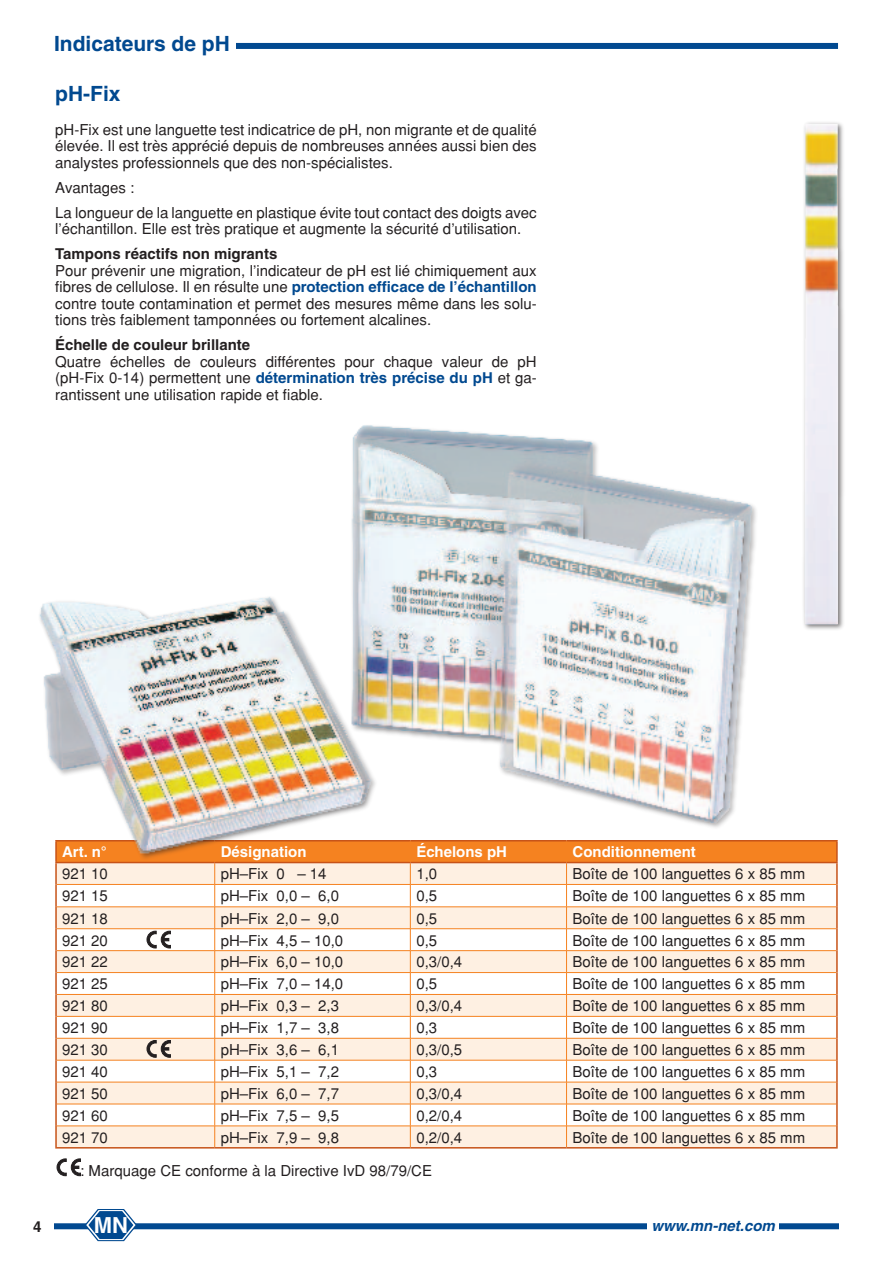
<style>
.page{position:relative;width:893px;height:1263px;background:#fff}
.page>*{position:absolute;margin:0;border:0;box-sizing:border-box;transform-origin:0 0}
.t1{font:700 22.2px "Helvetica";color:#fff}
.t2{font:700 21px "Helvetica";color:#014990}
.t3{font:15px/16.5px "Helvetica";color:#231f20;text-align:justify}
.t4{font:700 15px "Helvetica";color:#231f20}
.t5{font:700 15px "Helvetica";color:#fff}
.t6{font:italic 700 15px "Helvetica";color:#014990}
.s1{font-weight:700;color:#014990}
</style>
<div class="page">
<div style="left:54px;top:1223px;width:785px;height:6px;background:#014990"></div>
<div style="left:647px;top:1219px;width:132px;height:15px;background:#fff"></div>
<svg style="left:85px;top:1209px;width:52px;height:32px"></svg>
<div style="left:54px;top:43px;width:784px;height:6px;background:#014990"></div>
<div style="left:54px;top:35px;width:181px;height:23px;background:#fff"></div>
<hr style="left:55px;top:929px;width:2px;height:22px;background:#c75318">
<hr style="left:836px;top:929px;width:2px;height:22px;background:#c75318">
<hr style="left:55px;top:951px;width:2px;height:21px;background:#c75318">
<hr style="left:836px;top:951px;width:2px;height:21px;background:#c75318">
<hr style="left:55px;top:972px;width:2px;height:22px;background:#c75318">
<hr style="left:836px;top:972px;width:2px;height:22px;background:#c75318">
<hr style="left:55px;top:994px;width:2px;height:22px;background:#c75318">
<hr style="left:836px;top:994px;width:2px;height:22px;background:#c75318">
<hr style="left:55px;top:1016px;width:2px;height:22px;background:#c75318">
<hr style="left:836px;top:1016px;width:2px;height:22px;background:#c75318">
<hr style="left:55px;top:1038px;width:2px;height:22px;background:#c75318">
<hr style="left:836px;top:1038px;width:2px;height:22px;background:#c75318">
<hr style="left:55px;top:1060px;width:2px;height:22px;background:#c75318">
<hr style="left:836px;top:1060px;width:2px;height:22px;background:#c75318">
<hr style="left:55px;top:1082px;width:2px;height:22px;background:#c75318">
<hr style="left:836px;top:1082px;width:2px;height:22px;background:#c75318">
<hr style="left:55px;top:1104px;width:2px;height:22px;background:#c75318">
<hr style="left:836px;top:1104px;width:2px;height:22px;background:#c75318">
<hr style="left:55px;top:1126px;width:2px;height:21px;background:#c75318">
<hr style="left:836px;top:1126px;width:2px;height:21px;background:#c75318">
<hr style="left:55px;top:1147px;width:160px;height:1px;background:#c75318">
<hr style="left:215px;top:1147px;width:195px;height:1px;background:#c75318">
<hr style="left:410px;top:1147px;width:156px;height:1px;background:#c75318">
<hr style="left:566px;top:1147px;width:272px;height:1px;background:#c75318">
<img style="left:39px;top:425px;width:799px;height:519px">
<div style="left:801px;top:121px;width:45px;height:511px;background:#231f20;opacity:.6"></div>
<img style="left:804px;top:124px;width:34px;height:500px">
<svg style="left:56px;top:841px;width:781px;height:306px"></svg>
<svg style="left:57px;top:1159px;width:24px;height:17px"></svg>
<h2 class="t2" style="left:54px;top:31px;width:177px">Indicateurs de pH</h2>
<h2 class="t2" style="left:55px;top:81px;width:67px">pH-Fix</h2>
<p class="t3" style="left:55px;top:121px;width:483px">pH-Fix est une languette test indicatrice de pH, non migrante et de qualité élevée. Il est très apprécié depuis de nombreuses années aussi bien des analystes professionnels que des non-spécialistes.</p>
<p class="t3" style="left:55px;top:175px;width:483px;line-height:25px">Avantages :<br>La longueur de la languette en plastique évite tout contact des doigts avec</p>
<p class="t3" style="left:55px;top:221px;width:468px">l’échantillon. Elle est très pratique et augmente la sécurité d’utilisation.</p>
<p class="t4" style="left:55px;top:245px;width:224px">Tampons réactifs non migrants</p>
<p class="t3" style="left:55px;top:262px;width:483px">Pour prévenir une migration, l’indicateur de pH est lié chimiquement aux fibres de cellulose. Il en résulte une <span class="s1">protection efficace de l’échantillon </span>contre toute contamination et permet des mesures même dans les solu&shy;tions très faiblement tamponnées ou fortement alcalines.</p>
<p class="t4" style="left:55px;top:336px;width:196px">Échelle de couleur brillante</p>
<p class="t3" style="left:55px;top:353px;width:483px">Quatre échelles de couleurs différentes pour chaque valeur de pH (pH-Fix 0-14) permettent une <span class="s1">détermination très précise du pH</span> et ga&shy;rantissent une utilisation rapide et fiable.</p>
<p class="t5" style="left:62px;top:843px;width:46px">Art. n°</p>
<p class="t5" style="left:221px;top:843px;width:87px">Désignation</p>
<p class="t5" style="left:416px;top:843px;width:92px">Échelons pH</p>
<p class="t5" style="left:572px;top:843px;width:125px">Conditionnement</p>
<p class="t3" style="left:62px;top:866px;width:47px">921 10</p>
<p class="t3" style="left:221px;top:866px;width:107px">pH–Fix 0 – 14</p>
<p class="t3" style="left:416px;top:866px;width:22px">1,0</p>
<p class="t3" style="left:572px;top:866px;width:234px">Boîte de 100 languettes 6 x 85 mm</p>
<p class="t3" style="left:62px;top:887px;width:47px">921 15</p>
<p class="t3" style="left:221px;top:887px;width:120px">pH–Fix 0,0 – 6,0</p>
<p class="t3" style="left:416px;top:887px;width:22px">0,5</p>
<p class="t3" style="left:572px;top:887px;width:234px">Boîte de 100 languettes 6 x 85 mm</p>
<p class="t3" style="left:62px;top:910px;width:47px">921 18</p>
<p class="t3" style="left:221px;top:910px;width:120px">pH–Fix 2,0 – 9,0</p>
<p class="t3" style="left:416px;top:910px;width:22px">0,5</p>
<p class="t3" style="left:572px;top:910px;width:234px">Boîte de 100 languettes 6 x 85 mm</p>
<p class="t3" style="left:62px;top:932px;width:47px">921 20</p>
<p class="t3" style="left:221px;top:932px;width:124px">pH–Fix 4,5 – 10,0</p>
<p class="t3" style="left:416px;top:932px;width:22px">0,5</p>
<p class="t3" style="left:572px;top:932px;width:234px">Boîte de 100 languettes 6 x 85 mm</p>
<p class="t3" style="left:62px;top:954px;width:47px">921 22</p>
<p class="t3" style="left:221px;top:954px;width:124px">pH–Fix 6,0 – 10,0</p>
<p class="t3" style="left:416px;top:954px;width:47px">0,3/0,4</p>
<p class="t3" style="left:572px;top:954px;width:234px">Boîte de 100 languettes 6 x 85 mm</p>
<p class="t3" style="left:62px;top:976px;width:47px">921 25</p>
<p class="t3" style="left:221px;top:976px;width:124px">pH–Fix 7,0 – 14,0</p>
<p class="t3" style="left:416px;top:976px;width:22px">0,5</p>
<p class="t3" style="left:572px;top:976px;width:234px">Boîte de 100 languettes 6 x 85 mm</p>
<p class="t3" style="left:62px;top:997px;width:47px">921 80</p>
<p class="t3" style="left:221px;top:997px;width:120px">pH–Fix 0,3 – 2,3</p>
<p class="t3" style="left:416px;top:997px;width:47px">0,3/0,4</p>
<p class="t3" style="left:572px;top:997px;width:234px">Boîte de 100 languettes 6 x 85 mm</p>
<p class="t3" style="left:62px;top:1019px;width:47px">921 90</p>
<p class="t3" style="left:221px;top:1019px;width:120px">pH–Fix 1,7 – 3,8</p>
<p class="t3" style="left:416px;top:1019px;width:22px">0,3</p>
<p class="t3" style="left:572px;top:1019px;width:234px">Boîte de 100 languettes 6 x 85 mm</p>
<p class="t3" style="left:62px;top:1041px;width:47px">921 30</p>
<p class="t3" style="left:221px;top:1041px;width:120px">pH–Fix 3,6 – 6,1</p>
<p class="t3" style="left:416px;top:1041px;width:47px">0,3/0,5</p>
<p class="t3" style="left:572px;top:1041px;width:234px">Boîte de 100 languettes 6 x 85 mm</p>
<p class="t3" style="left:62px;top:1063px;width:47px">921 40</p>
<p class="t3" style="left:221px;top:1063px;width:120px">pH–Fix 5,1 – 7,2</p>
<p class="t3" style="left:416px;top:1063px;width:22px">0,3</p>
<p class="t3" style="left:572px;top:1063px;width:234px">Boîte de 100 languettes 6 x 85 mm</p>
<p class="t3" style="left:62px;top:1085px;width:47px">921 50</p>
<p class="t3" style="left:221px;top:1085px;width:120px">pH–Fix 6,0 – 7,7</p>
<p class="t3" style="left:416px;top:1085px;width:47px">0,3/0,4</p>
<p class="t3" style="left:572px;top:1085px;width:234px">Boîte de 100 languettes 6 x 85 mm</p>
<p class="t3" style="left:62px;top:1107px;width:47px">921 60</p>
<p class="t3" style="left:221px;top:1107px;width:120px">pH–Fix 7,5 – 9,5</p>
<p class="t3" style="left:416px;top:1107px;width:47px">0,2/0,4</p>
<p class="t3" style="left:572px;top:1107px;width:234px">Boîte de 100 languettes 6 x 85 mm</p>
<p class="t3" style="left:62px;top:1129px;width:47px">921 70</p>
<p class="t3" style="left:221px;top:1129px;width:120px">pH–Fix 7,9 – 9,8</p>
<p class="t3" style="left:416px;top:1129px;width:47px">0,2/0,4</p>
<p class="t3" style="left:572px;top:1129px;width:234px">Boîte de 100 languettes 6 x 85 mm</p>
<p class="t3" style="left:80px;top:1162px;width:353px">: Marquage CE conforme à la Directive IvD 98/79/CE</p>
<p class="t4" style="left:33px;top:1217px;width:10px">4</p>
<h1 class="t1" style="left:94px;top:1212px;width:36px">MN</h1>
<p class="t6" style="left:651px;top:1216px;width:125px">www.mn-net.com</p>
</div>
